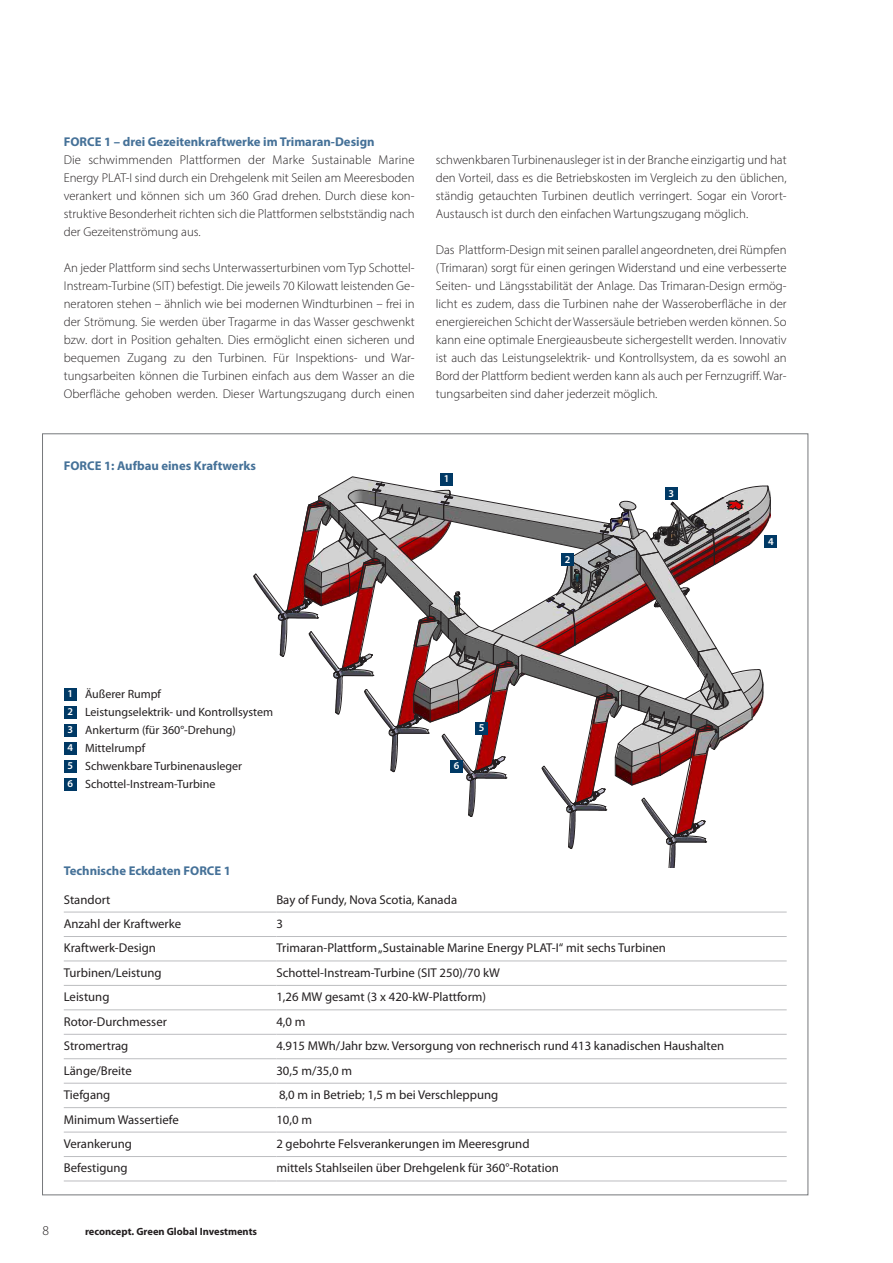
<style>
.page{position:relative;width:893px;height:1263px;background:#fff}
.page>*{position:absolute;margin:0;border:0;box-sizing:border-box;transform-origin:0 0}
.t1{font:300 13.5px "Myriad Pro";color:#231f20}
.t2{font:300 12.75px/18px "Myriad Pro";color:#231f20;text-align:justify}
.t3{font:12.75px "Myriad Pro";color:#231f20}
.t4{font:700 12.75px "Myriad Pro";color:#457198}
.t5{font:12px/18px "Myriad Pro";color:#231f20}
.t6{font:700 10.5px "Myriad Pro";color:#231f20}
.t7{font:600 10.5px "Myriad Pro";color:#fff}
.s1{font-weight:600;font-size:10.5px;color:#fff}
</style>
<div class="page">
<svg style="left:253px;top:476px;width:518px;height:391px"></svg>
<hr style="left:64px;top:912px;width:212px;height:1px;background:#bcbdc0">
<hr style="left:276px;top:912px;width:511px;height:1px;background:#bcbdc0">
<hr style="left:64px;top:936px;width:212px;height:1px;background:#bcbdc0">
<hr style="left:276px;top:936px;width:511px;height:1px;background:#bcbdc0">
<hr style="left:64px;top:961px;width:212px;height:1px;background:#bcbdc0">
<hr style="left:276px;top:961px;width:511px;height:1px;background:#bcbdc0">
<hr style="left:64px;top:985px;width:212px;height:1px;background:#bcbdc0">
<hr style="left:276px;top:985px;width:511px;height:1px;background:#bcbdc0">
<hr style="left:64px;top:1009px;width:212px;height:1px;background:#bcbdc0">
<hr style="left:276px;top:1009px;width:511px;height:1px;background:#bcbdc0">
<hr style="left:64px;top:1034px;width:212px;height:1px;background:#bcbdc0">
<hr style="left:276px;top:1034px;width:511px;height:1px;background:#bcbdc0">
<hr style="left:64px;top:1058px;width:212px;height:1px;background:#bcbdc0">
<hr style="left:276px;top:1058px;width:511px;height:1px;background:#bcbdc0">
<hr style="left:64px;top:1083px;width:212px;height:1px;background:#bcbdc0">
<hr style="left:276px;top:1083px;width:511px;height:1px;background:#bcbdc0">
<hr style="left:64px;top:1107px;width:212px;height:1px;background:#bcbdc0">
<hr style="left:276px;top:1107px;width:511px;height:1px;background:#bcbdc0">
<hr style="left:64px;top:1132px;width:212px;height:1px;background:#bcbdc0">
<hr style="left:276px;top:1132px;width:511px;height:1px;background:#bcbdc0">
<hr style="left:64px;top:1156px;width:212px;height:1px;background:#bcbdc0">
<hr style="left:276px;top:1156px;width:511px;height:1px;background:#bcbdc0">
<hr style="left:64px;top:1181px;width:212px;height:1px;background:#bcbdc0">
<hr style="left:276px;top:1181px;width:511px;height:1px;background:#bcbdc0">
<div style="left:765px;top:535px;width:12px;height:13px;background:#003965"></div>
<div style="left:561px;top:553px;width:13px;height:13px;background:#003965"></div>
<div style="left:440px;top:473px;width:13px;height:13px;background:#003965"></div>
<div style="left:665px;top:488px;width:13px;height:12px;background:#003965"></div>
<div style="left:475px;top:722px;width:13px;height:12px;background:#003965"></div>
<div style="left:450px;top:760px;width:13px;height:12px;background:#003965"></div>
<div style="left:64px;top:688px;width:13px;height:13px;background:#003965"></div>
<div style="left:64px;top:706px;width:13px;height:13px;background:#003965"></div>
<div style="left:64px;top:724px;width:13px;height:13px;background:#003965"></div>
<div style="left:64px;top:742px;width:13px;height:13px;background:#003965"></div>
<div style="left:64px;top:760px;width:13px;height:13px;background:#003965"></div>
<div style="left:64px;top:778px;width:13px;height:13px;background:#003965"></div>
<p class="t4" style="left:64px;top:134px;width:312px">FORCE 1 – drei Gezeitenkraftwerke im Trimaran-Design</p>
<p class="t2" style="left:64px;top:150px;width:352px">Die schwimmenden Plattformen der Marke Sustainable Marine Energy PLAT-I sind durch ein Drehgelenk mit Seilen am Meeresboden verankert und können sich um 360 Grad drehen. Durch diese kon&shy;struktive Besonderheit richten sich die Plattformen selbstständig nach der Gezeitenströmung aus.</p>
<p class="t2" style="left:64px;top:258px;width:352px">An jeder Plattform sind sechs Unterwasserturbinen vom Typ Schottel-Instream-Turbine (SIT) befestigt. Die jeweils 70 Kilowatt leistenden Ge&shy;neratoren stehen – ähnlich wie bei modernen Windturbinen – frei in der Strömung. Sie werden über Tragarme in das Wasser geschwenkt bzw. dort in Position gehalten. Dies ermöglicht einen sicheren und bequemen Zugang zu den Turbinen. Für Inspektions- und War&shy;tungsarbeiten können die Turbinen einfach aus dem Wasser an die Oberfläche gehoben werden. Dieser Wartungszugang durch einen</p>
<p class="t2" style="left:436px;top:150px;width:352px">schwenkbaren Turbinenausleger ist in der Branche einzigartig und hat den Vorteil, dass es die Betriebskosten im Vergleich zu den üblichen, ständig getauchten Turbinen deutlich verringert. Sogar ein Vorort-Austausch ist durch den einfachen Wartungszugang möglich.</p>
<p class="t2" style="left:436px;top:240px;width:352px">Das Plattform-Design mit seinen parallel angeordneten, drei Rümpfen (Trimaran) sorgt für einen geringen Widerstand und eine verbesserte Seiten- und Längsstabilität der Anlage. Das Trimaran-Design ermög&shy;licht es zudem, dass die Turbinen nahe der Wasseroberfläche in der energiereichen Schicht der Wassersäule betrieben werden können. So kann eine optimale Energieausbeute sichergestellt werden. Innovativ ist auch das Leistungselektrik- und Kontrollsystem, da es sowohl an Bord der Plattform bedient werden kann als auch per Fernzugriff. War&shy;tungsarbeiten sind daher jederzeit möglich.</p>
<p class="t4" style="left:64px;top:458px;width:194px">FORCE 1: Aufbau eines Kraftwerks</p>
<p class="t7" style="left:444px;top:473px;width:7px">1</p>
<p class="t7" style="left:565px;top:553px;width:7px">2</p>
<p class="t7" style="left:669px;top:488px;width:7px">3</p>
<p class="t7" style="left:768px;top:535px;width:7px">4</p>
<p class="t5" style="left:67px;top:686px;width:207px"><span class="s1">1</span> Äußerer Rumpf<br><span class="s1">2</span> Leistungselektrik- und Kontrollsystem<br><span class="s1">3</span> Ankerturm (für 360°-Drehung)<br><span class="s1">4</span> Mittelrumpf<br><span class="s1">5</span> Schwenkbare Turbinenausleger<br><span class="s1">6</span> Schottel-Instream-Turbine</p>
<p class="t7" style="left:454px;top:760px;width:7px">6</p>
<p class="t7" style="left:479px;top:722px;width:7px">5</p>
<p class="t4" style="left:64px;top:864px;width:169px">Technische Eckdaten FORCE 1</p>
<p class="t3" style="left:64px;top:892px;width:48px">Standort</p>
<p class="t3" style="left:276px;top:892px;width:182px">Bay of Fundy, Nova Scotia, Kanada</p>
<p class="t3" style="left:64px;top:917px;width:119px">Anzahl der Kraftwerke</p>
<p class="t3" style="left:276px;top:917px;width:8px">3</p>
<p class="t3" style="left:64px;top:941px;width:94px">Kraftwerk-Design</p>
<p class="t3" style="left:276px;top:941px;width:391px">Trimaran-Plattform „Sustainable Marine Energy PLAT-I“ mit sechs Turbinen</p>
<p class="t3" style="left:64px;top:966px;width:99px">Turbinen/Leistung</p>
<p class="t3" style="left:276px;top:966px;width:225px">Schottel-Instream-Turbine (SIT 250)/70 kW</p>
<p class="t3" style="left:64px;top:990px;width:47px">Leistung</p>
<p class="t3" style="left:276px;top:990px;width:211px">1,26 MW gesamt (3 x 420-kW-Plattform)</p>
<p class="t3" style="left:64px;top:1014px;width:105px">Rotor-Durchmesser</p>
<p class="t3" style="left:276px;top:1014px;width:31px">4,0 m</p>
<p class="t3" style="left:64px;top:1039px;width:66px">Stromertrag</p>
<p class="t3" style="left:276px;top:1039px;width:449px">4.915 MWh/Jahr bzw. Versorgung von rechnerisch rund 413 kanadischen Haushalten</p>
<p class="t3" style="left:64px;top:1063px;width:69px">Länge/Breite</p>
<p class="t3" style="left:276px;top:1063px;width:77px">30,5 m/35,0 m</p>
<p class="t3" style="left:64px;top:1088px;width:48px">Tiefgang</p>
<p class="t3" style="left:279px;top:1088px;width:221px">8,0 m in Betrieb; 1,5 m bei Verschleppung</p>
<p class="t3" style="left:64px;top:1112px;width:116px">Minimum Wassertiefe</p>
<p class="t3" style="left:276px;top:1112px;width:37px">10,0 m</p>
<p class="t3" style="left:64px;top:1137px;width:70px">Verankerung</p>
<p class="t3" style="left:276px;top:1137px;width:255px">2 gebohrte Felsverankerungen im Meeresgrund</p>
<p class="t3" style="left:64px;top:1161px;width:65px">Befestigung</p>
<p class="t3" style="left:276px;top:1161px;width:284px">mittels Stahlseilen über Drehgelenk für 360°-Rotation</p>
<p class="t1" style="left:43px;top:1223px;width:8px">8</p>
<p class="t6" style="left:85px;top:1226px;width:174px">reconcept. Green Global Investments</p>
</div>
